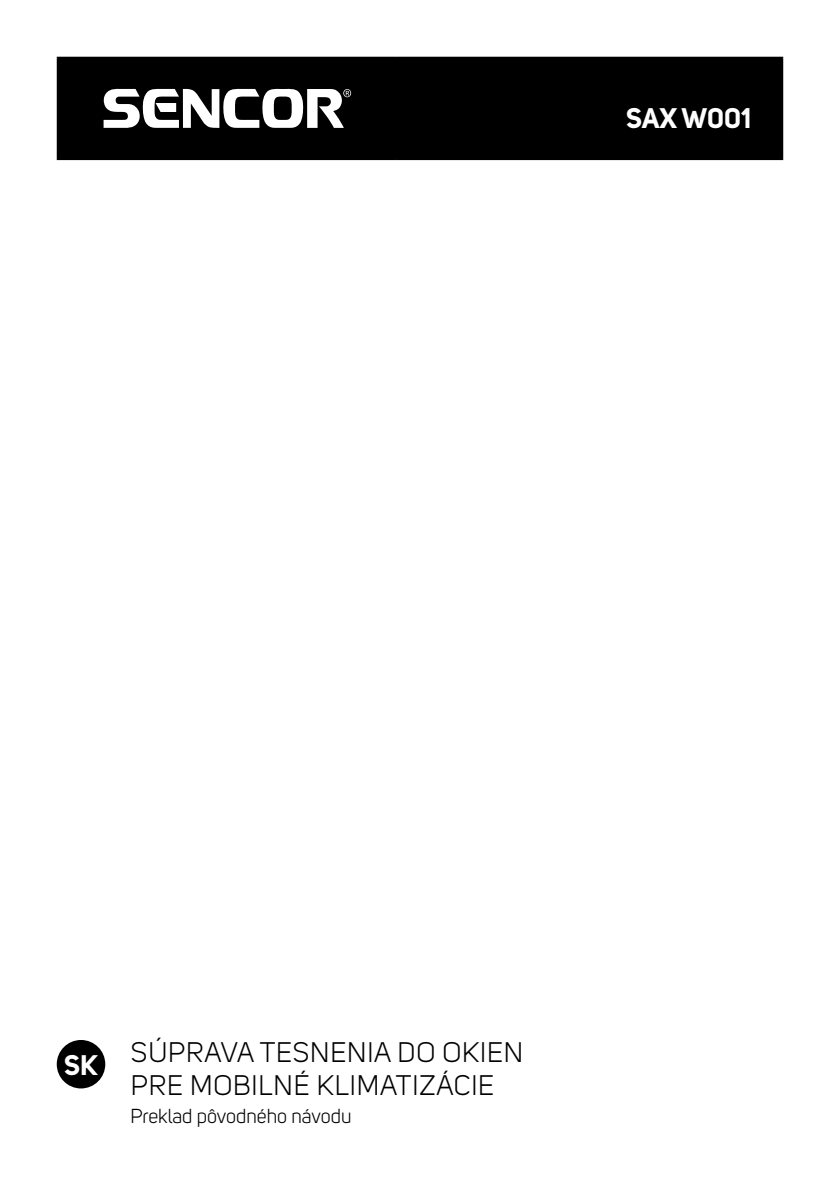
<style>
.page{position:relative;width:840px;height:1191px;background:#fff}
.page>*{position:absolute;margin:0;border:0;box-sizing:border-box;transform-origin:0 0}
.t1{font:28px/33px "Uni Sans";letter-spacing:.03em;color:#000}
.t2{font:700 28px "Uni Sans";color:#fff}
.t3{font:20px "Uni Sans";color:#000}
</style>
<div class="page">
<div style="left:57px;top:1040px;width:48px;height:48px;background:#000;border-radius:50%"></div>
<div style="left:59px;top:59px;width:721px;height:99px;background:#000"></div>
<hr style="left:57px;top:57px;width:339px;height:2px;background:#000">
<hr style="left:57px;top:59px;width:2px;height:99px;background:#000">
<hr style="left:396px;top:57px;width:386px;height:2px;background:#000">
<hr style="left:395px;top:59px;width:2px;height:99px;background:#000">
<hr style="left:780px;top:59px;width:2px;height:99px;background:#000">
<hr style="left:57px;top:158px;width:339px;height:2px;background:#000">
<hr style="left:396px;top:158px;width:386px;height:2px;background:#000">
<svg style="left:103px;top:88px;width:248px;height:41px"></svg>
<p class="t2" style="left:625px;top:101px;width:126px">SAX W001</p>
<p class="t2" style="left:64px;top:1048px;width:35px">SK</p>
<p class="t1" style="left:131px;top:1035px;width:393px">SÚPRAVA TESNENIA DO OKIEN<br>PRE MOBILNÉ KLIMATIZÁCIE</p>
<p class="t3" style="left:130px;top:1104px;width:222px">Preklad pôvodného návodu</p>
</div>
